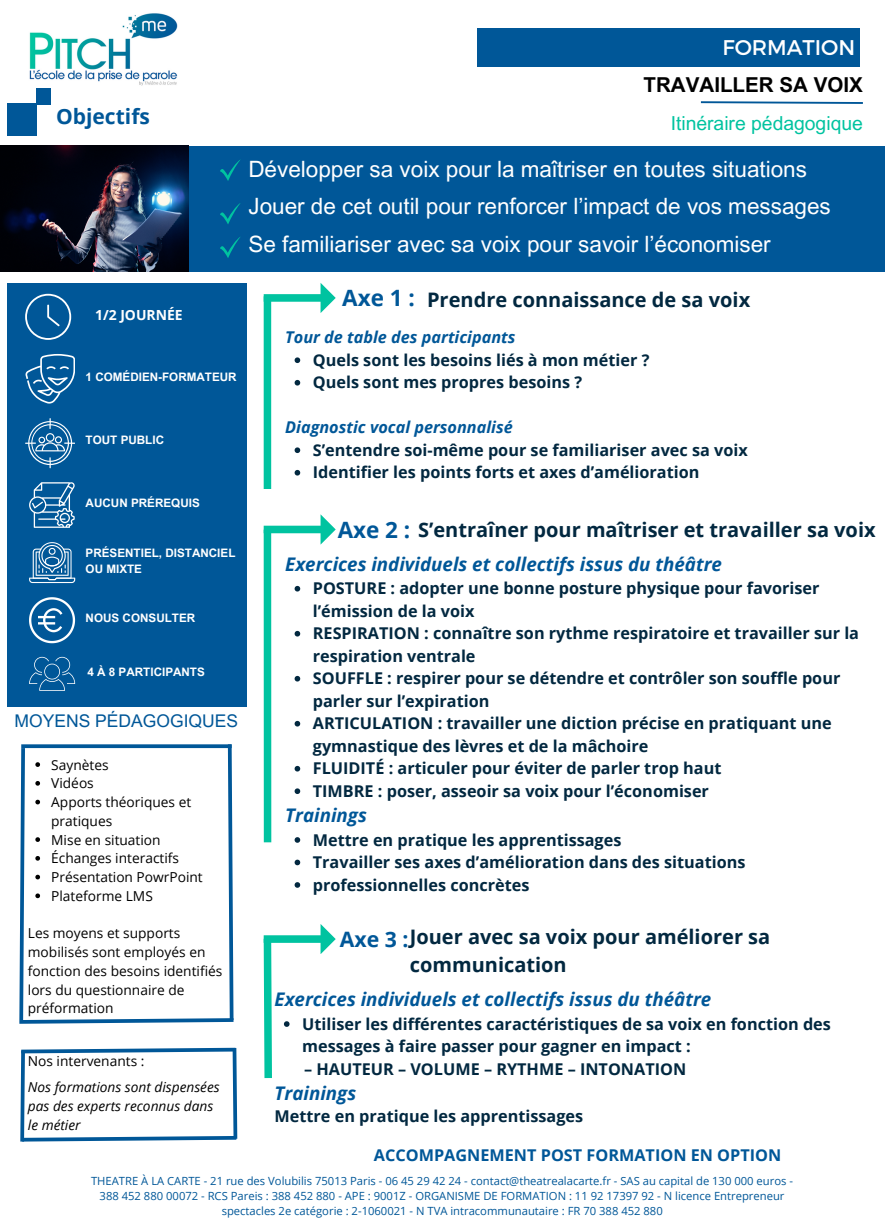
<style>
.page{position:relative;width:885px;height:1230px;background:#fff}
.page>*{position:absolute;margin:0;border:0;box-sizing:border-box;transform-origin:0 0}
.t1{font:22.5px/37.5px "Arial MT Pro";color:#fff}
.t2{font:700 22.5px "Open Sans";color:#005798}
.t3{font:21.25px "Montserrat";color:#fff}
.t4{font:700 21.25px "Open Sans";color:#005798}
.t5{font:700 21px "Open Sans";color:#005798}
.t6{font:700 20.62px "Arial MT Pro";color:#000}
.t7{font:700 20px/27.2px "Open Sans";color:#022840}
.t8{font:19.38px "Arial MT Pro";color:#00c3a0}
.t9{font:italic 700 18.75px "Open Sans";color:#005798}
.t10{font:17.5px "Arial MT Pro";color:#005798}
.t11{font:700 16.25px/22.5px "Open Sans";color:#022840}
.t12{font:italic 700 16.25px "Open Sans";color:#005798}
.t13{font:700 16.25px "Open Sans";color:#005798}
.t14{font:700 13.88px "Open Sans";color:#fff}
.t15{font:13.75px/18.8px "Open Sans";color:#000}
.t16{font:italic 13.75px/18.8px "Open Sans";color:#000}
.t17{font:700 11.62px/16px "Arial MT Pro";color:#fff}
.t18{font:11.25px "Open Sans";color:#005798}
</style>
<div class="page">
<img style="left:29px;top:13px;width:149px;height:73px">
<div style="left:477px;top:28px;width:382px;height:39px;background:#005798"></div>
<svg style="left:700px;top:101px;width:163px;height:3px"></svg>
<div style="left:0;top:146px;width:885px;height:125px;background:#005798"></div>
<img style="left:0;top:146px;width:188px;height:125px">
<div style="left:7px;top:283px;width:239px;height:424px;background:#005798"></div>
<svg style="left:25px;top:294px;width:46px;height:46px"></svg>
<svg style="left:25px;top:354px;width:50px;height:50px"></svg>
<svg style="left:25px;top:418px;width:50px;height:50px"></svg>
<svg style="left:29px;top:482px;width:46px;height:46px"></svg>
<svg style="left:29px;top:542px;width:46px;height:41px"></svg>
<svg style="left:29px;top:597px;width:46px;height:46px"></svg>
<svg style="left:29px;top:657px;width:46px;height:34px"></svg>
<svg style="left:264px;top:283px;width:72px;height:30px"></svg>
<div style="left:264px;top:296px;width:7px;height:193px;background:#00c3a0"></div>
<svg style="left:264px;top:514px;width:72px;height:30px"></svg>
<div style="left:264px;top:530px;width:7px;height:312px;background:#00c3a0"></div>
<svg style="left:220px;top:159px;width:21px;height:22px"></svg>
<svg style="left:20px;top:1047px;width:218px;height:95px"></svg>
<svg style="left:19px;top:744px;width:215px;height:280px"></svg>
<svg style="left:220px;top:203px;width:21px;height:21px"></svg>
<svg style="left:220px;top:237px;width:20px;height:21px"></svg>
<div style="left:36px;top:88px;width:14px;height:17px;background:#005798"></div>
<svg style="left:295px;top:357px;width:5px;height:6px"></svg>
<svg style="left:295px;top:380px;width:5px;height:6px"></svg>
<svg style="left:295px;top:447px;width:5px;height:6px"></svg>
<svg style="left:295px;top:470px;width:5px;height:6px"></svg>
<svg style="left:295px;top:586px;width:5px;height:6px"></svg>
<svg style="left:295px;top:631px;width:5px;height:6px"></svg>
<svg style="left:295px;top:676px;width:5px;height:6px"></svg>
<svg style="left:295px;top:721px;width:5px;height:6px"></svg>
<svg style="left:295px;top:766px;width:5px;height:6px"></svg>
<svg style="left:295px;top:788px;width:5px;height:6px"></svg>
<svg style="left:295px;top:837px;width:5px;height:6px"></svg>
<svg style="left:295px;top:860px;width:5px;height:5px"></svg>
<svg style="left:295px;top:882px;width:5px;height:6px"></svg>
<svg style="left:263px;top:924px;width:73px;height:155px"></svg>
<div style="left:7px;top:103px;width:29px;height:33px;background:#005798"></div>
<h3 class="t3" style="left:723px;top:34px;width:134px">FORMATION</h3>
<p class="t6" style="left:644px;top:77px;width:221px">TRAVAILLER SA VOIX</p>
<p class="t8" style="left:671px;top:116px;width:194px">Itinéraire pédagogique</p>
<p class="t1" style="left:248px;top:153px;width:584px">Développer sa voix pour la maîtriser en toutes situations<br>Jouer de cet outil pour renforcer l’impact de vos messages<br>Se familiariser avec sa voix pour savoir l’économiser</p>
<h3 class="t2" style="left:342px;top:282px;width:74px">Axe 1 :</h3>
<p class="t7" style="left:427px;top:285px;width:325px">Prendre connaissance de sa voix</p>
<h5 class="t12" style="left:285px;top:326px;width:232px">Tour de table des participants</h5>
<p class="t11" style="left:313px;top:348px;width:338px">Quels sont les besoins liés à mon métier ?</p>
<p class="t11" style="left:313px;top:371px;width:271px">Quels sont mes propres besoins ?</p>
<p class="t12" style="left:285px;top:416px;width:224px">Diagnostic vocal personnalisé</p>
<p class="t11" style="left:313px;top:438px;width:437px">S’entendre soi-même pour se familiariser avec sa voix</p>
<p class="t11" style="left:313px;top:461px;width:388px">Identifier les points forts et axes d’amélioration</p>
<p class="t2" style="left:338px;top:514px;width:74px">Axe 2 :</p>
<p class="t7" style="left:418px;top:515px;width:459px">S’entraîner pour maîtriser et travailler sa voix</p>
<h3 class="t9" style="left:285px;top:551px;width:438px">Exercices individuels et collectifs issus du thé â tre</h3>
<h5 class="t11" style="left:313px;top:577px;width:508px">POSTURE : adopter une bonne posture physique pour favoriser l’émission de la voix</h5>
<h5 class="t11" style="left:313px;top:622px;width:548px">RESPIRATION : connaître son rythme respiratoire et travailler sur la respiration ventrale</h5>
<p class="t11" style="left:313px;top:667px;width:529px">SOUFFLE : respirer pour se détendre et contrôler son souffle pour parler sur l’expiration</p>
<p class="t11" style="left:313px;top:712px;width:520px">ARTICULATION : travailler une diction précise en pratiquant une gymnastique des lèvres et de la mâchoire</p>
<p class="t11" style="left:313px;top:757px;width:410px">FLUIDITÉ : articuler pour éviter de parler trop haut</p>
<p class="t11" style="left:313px;top:779px;width:398px">TIMBRE : poser, asseoir sa voix pour l’économiser</p>
<p class="t9" style="left:285px;top:802px;width:83px">Trainings</p>
<p class="t11" style="left:313px;top:828px;width:310px">Mettre en pratique les apprentissages</p>
<h5 class="t11" style="left:313px;top:851px;width:434px">Travailler ses axes d’amélioration dans des situations</h5>
<p class="t11" style="left:313px;top:873px;width:218px">professionnelles concrètes</p>
<p class="t7" style="left:410px;top:923px;width:362px">Jouer avec sa voix pour améliorer sa communication</p>
<p class="t5" style="left:56px;top:101px;width:95px">Objectifs</p>
<h1 class="t14" style="left:95px;top:305px;width:89px">1/2 JOURNÉE</h1>
<h6 class="t17" style="left:86px;top:370px;width:153px">1 COMÉDIEN-FORMATEUR</h6>
<p class="t17" style="left:86px;top:433px;width:80px">TOUT PUBLIC</p>
<p class="t17" style="left:86px;top:496px;width:116px">AUCUN PRÉREQUIS</p>
<p class="t17" style="left:86px;top:546px;width:151px">PRÉSENTIEL, DISTANCIEL<br>OU MIXTE</p>
<p class="t17" style="left:86px;top:612px;width:111px">NOUS CONSULTER</p>
<p class="t17" style="left:88px;top:665px;width:119px">4 À 8 PARTICIPANTS</p>
<h4 class="t10" style="left:15px;top:715px;width:225px">MOYENS PÉDAGOGIQUES</h4>
<p class="t15" style="left:51px;top:755px;width:59px">Saynètes</p>
<p class="t15" style="left:51px;top:774px;width:44px">Vidéos</p>
<p class="t15" style="left:51px;top:793px;width:142px">Apports théoriques et pratiques</p>
<p class="t15" style="left:51px;top:830px;width:111px">Mise en situation</p>
<p class="t15" style="left:51px;top:849px;width:129px">Échanges interactifs</p>
<p class="t15" style="left:51px;top:868px;width:153px">Présentation PowrPoint</p>
<p class="t15" style="left:51px;top:886px;width:103px">Plateforme LMS</p>
<p class="t15" style="left:28px;top:924px;width:196px">Les moyens et supports mobilisés sont employés en fonction des besoins identifiés lors du questionnaire de préformation</p>
<p class="t15" style="left:28px;top:1051px;width:118px">Nos intervenants :</p>
<p class="t16" style="left:28px;top:1078px;width:193px">Nos formations sont dispensées pas des experts reconnus dans le métier</p>
<p class="t4" style="left:340px;top:924px;width:70px">Axe 3 :</p>
<p class="t9" style="left:275px;top:986px;width:438px">Exercices individuels et collectifs issus du thé â tre</p>
<p class="t11" style="left:302px;top:1012px;width:530px">Utiliser les différentes caractéristiques de sa voix en fonction des messages à faire passer pour gagner en impact :</p>
<p class="t11" style="left:304px;top:1057px;width:384px">– HAUTEUR – VOLUME – RYTHME – INTONATION</p>
<p class="t9" style="left:275px;top:1080px;width:83px">Trainings</p>
<p class="t11" style="left:275px;top:1104px;width:310px">Mettre en pratique les apprentissages</p>
<p class="t13" style="left:374px;top:1144px;width:409px">ACCOMPAGNEMENT POST FORMATION EN OPTION</p>
<p class="t18" style="left:91px;top:1173px;width:703px">THEATRE À LA CARTE - 21 rue des Volubilis 75013 Paris - 06 45 29 42 24 - contact@theatrealacarte.fr - SAS au capital de 130 000 euros -</p>
<p class="t18" style="left:100px;top:1188px;width:686px">388 452 880 00072 - RCS Pareis : 388 452 880 - APE : 9001Z - ORGANISME DE FORMATION : 11 92 17397 92 - N licence Entrepreneur</p>
<p class="t18" style="left:222px;top:1203px;width:443px">spectacles 2e catégorie : 2-1060021 - N TVA intracommunautaire : FR 70 388 452 880</p>
</div>
